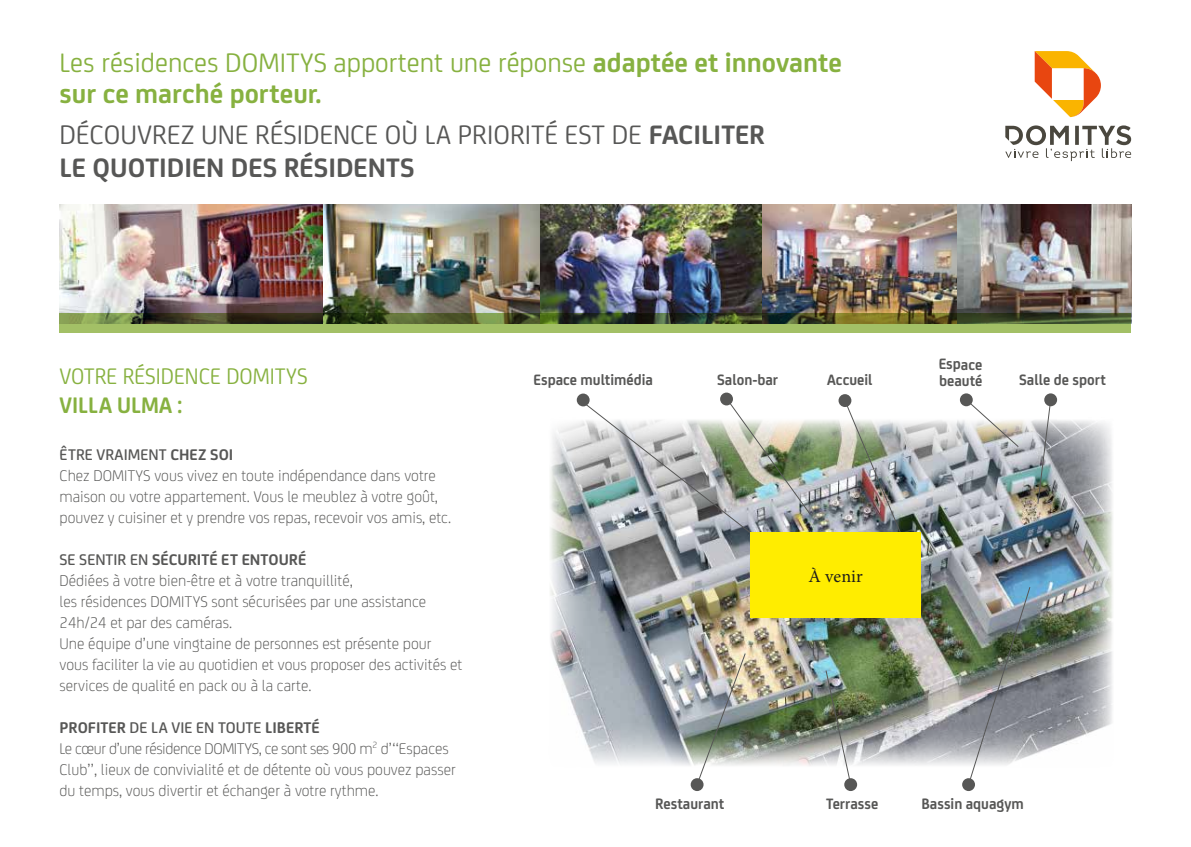
<style>
.page{position:relative;width:1191px;height:847px;background:#fff}
.page>*{position:absolute;margin:0;border:0;box-sizing:border-box;transform-origin:0 0}
.t1{font:28.5px/30px "Nexity";color:#87b140}
.t2{font:28.5px/33px "Nexity";color:#575756}
.t3{font:24px "Nexity";color:#87b140;scale:.95 1}
.t4{font:700 24px "Nexity";color:#87b140;scale:.95 1}
.t5{font:18px "Minion Pro";letter-spacing:.005em;color:#1d1d1b}
.t6{font:300 16.5px/21px "Nexity";color:#575756}
.t7{font:700 16.05px/16px "Nexity";color:#575756;scale:.95 1}
.s1{font-weight:700}
.s2{font-weight:500}
</style>
<div class="page">
<img style="left:60px;top:204px;width:1071px;height:110px">
<svg style="left:1005px;top:125px;width:126px;height:36px"></svg>
<svg style="left:1034px;top:51px;width:67px;height:66px"></svg>
<svg style="left:60px;top:314px;width:1071px;height:19px;background:#718445"></svg>
<img style="left:550px;top:420px;width:563px;height:346px">
<div style="left:1044px;top:393px;width:13px;height:13px;background:#575756;border-radius:50%"></div>
<div style="left:844px;top:777px;width:13px;height:13px;background:#575756;border-radius:50%"></div>
<img style="left:967px;top:585px;width:64px;height:193px">
<svg style="left:1036px;top:398px;width:15px;height:106px"></svg>
<img style="left:825px;top:669px;width:27px;height:116px">
<div style="left:960px;top:393px;width:12px;height:13px;background:#575756;border-radius:50%"></div>
<svg style="left:965px;top:398px;width:54px;height:50px"></svg>
<img style="left:696px;top:652px;width:50px;height:133px">
<svg style="left:690px;top:777px;width:13px;height:13px"></svg>
<svg style="left:582px;top:400px;width:235px;height:185px;background:#acb1b2"></svg>
<div style="left:577px;top:393px;width:12px;height:13px;background:#575756;border-radius:50%"></div>
<svg style="left:838px;top:394px;width:13px;height:13px"></svg>
<img style="left:843px;top:399px;width:65px;height:133px">
<img style="left:725px;top:400px;width:86px;height:115px">
<div style="left:720px;top:392px;width:13px;height:13px;background:#575756;border-radius:50%"></div>
<div style="left:962px;top:777px;width:13px;height:13px;background:#575756;border-radius:50%"></div>
<div style="left:750px;top:532px;width:170px;height:85px;background:#ffed00"></div>
<h1 class="t1" style="left:60px;top:46px;width:784px">Les résidences DOMITYS apportent une réponse <span class="s1">adaptée et innovante sur ce marché porteur.</span></h1>
<h1 class="t2" style="left:60px;top:116px;width:707px">DÉCOUVREZ UNE RÉSIDENCE OÙ LA PRIORITÉ EST DE <span class="s1">FACILITER<br>LE QUOTIDIEN DES RÉSIDENTS</span></h1>
<h2 class="t3" style="left:60px;top:359px;width:263px">VOTRE RÉSIDENCE DOMITYS</h2>
<h2 class="t4" style="left:60px;top:387px;width:131px">VILLA ULMA :</h2>
<p class="t6" style="left:60px;top:442px;width:393px"><span class="s2">ÊTRE VRAIMENT</span> <span class="s1">CHEZ SOI<br></span>Chez DOMITYS vous vivez en toute indépendance dans votre maison ou votre appartement. Vous le meublez à votre goût, pouvez y cuisiner et y prendre vos repas, recevoir vos amis, etc.</p>
<p class="t6" style="left:60px;top:547px;width:404px"><span class="s2">SE SENTIR EN</span> <span class="s1">SÉCURITÉ ET ENTOURÉ<br></span>Dédiées à votre bien-être et à votre tranquillité,<br>les résidences DOMITYS sont sécurisées par une assistance 24h/24 et par des caméras.<br>Une équipe d’une vingtaine de personnes est présente pour vous faciliter la vie au quotidien et vous proposer des activités et services de qualité en pack ou à la carte.</p>
<p class="t6" style="left:60px;top:715px;width:398px"><span class="s1">PROFITER</span> <span class="s2">DE LA VIE EN TOUTE</span> <span class="s1">LIBERTÉ<br></span>Le cœur d’une résidence DOMITYS, ce sont ses 900 m<sup>2</sup> d’‘‘Espaces Club’’, lieux de convivialité et de détente où vous pouvez passer du temps, vous divertir et échanger à votre rythme.</p>
<p class="t7" style="left:533px;top:370px;width:127px">Espace multimédia</p>
<p class="t7" style="left:717px;top:370px;width:66px">Salon-bar</p>
<p class="t7" style="left:827px;top:370px;width:49px">Accueil</p>
<p class="t7" style="left:938px;top:355px;width:48px">Espace beauté</p>
<p class="t7" style="left:1019px;top:371px;width:93px">Salle de sport</p>
<p class="t5" style="left:808px;top:563px;width:56px">À venir</p>
<p class="t7" style="left:655px;top:794px;width:74px">Restaurant</p>
<p class="t7" style="left:826px;top:794px;width:56px">Terrasse</p>
<p class="t7" style="left:921px;top:794px;width:109px">Bassin aquagym</p>
</div>
